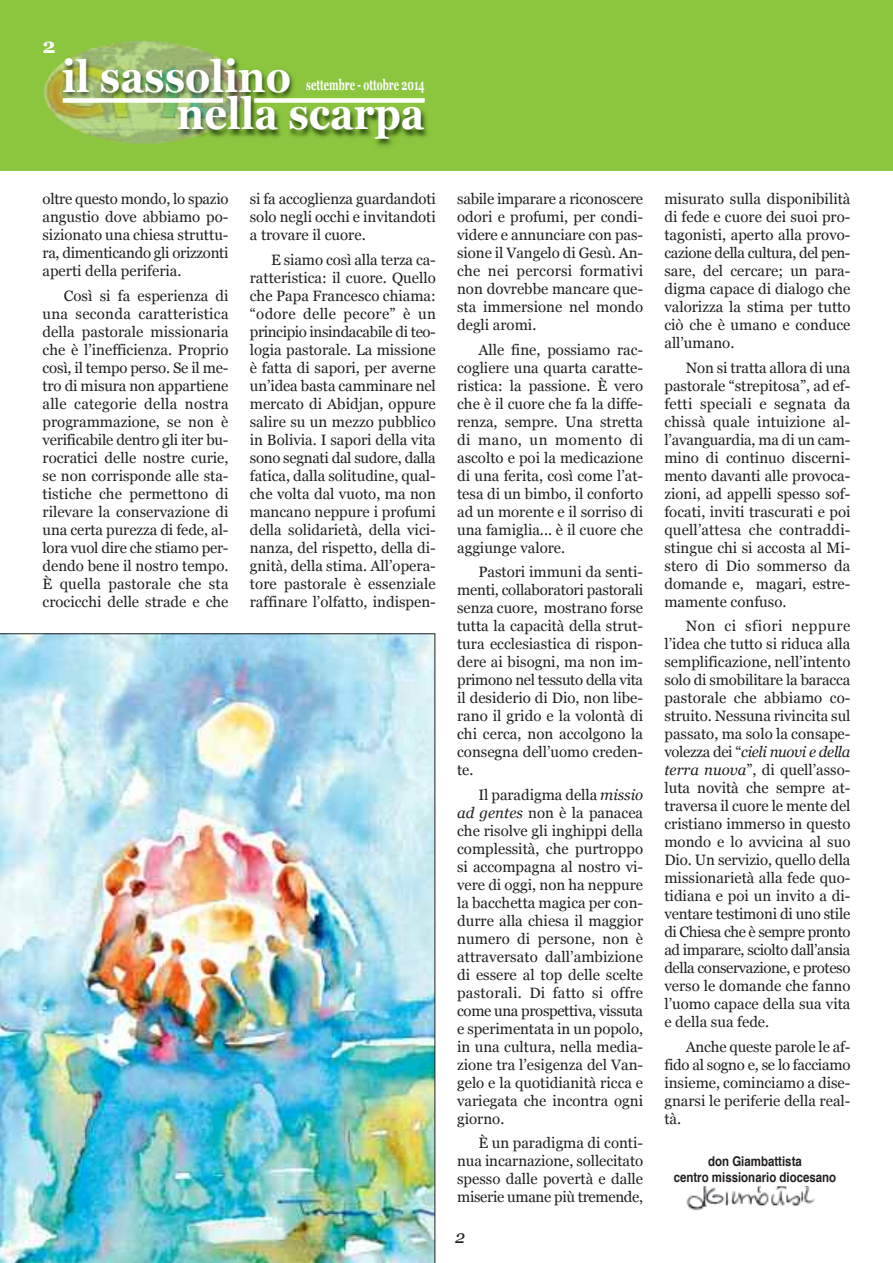
<style>
.page{position:relative;width:893px;height:1263px;background:#fff}
.page>*{position:absolute;margin:0;border:0;box-sizing:border-box;transform-origin:0 0}
.t1{font:700 44.4px/37px "Georgia";color:#fff;scale:.9 1}
.t2{font:700 21px "Georgia";color:#fff}
.t3{font:italic 18px "Georgia";color:#231f20}
.t4{font:700 15.15px "Georgia";color:#fff;scale:.62 1}
.t5{font:15px/18px "Georgia";color:#231f20;text-align:justify}
.t6{font:700 13.5px/16.2px "Helvetica";color:#231f20;text-align:center;scale:.85 1}
.s1{font-style:italic}
</style>
<div class="page">
<div style="left:0;top:0;width:893px;height:173px;background:#8bc63e"></div>
<img style="left:94px;top:41px;width:101px;height:7px">
<img style="left:44px;top:53px;width:35px;height:78px">
<img style="left:79px;top:48px;width:167px;height:96px">
<div style="left:0;top:172px;width:893px;height:1091px;background:#fff"></div>
<div style="left:63px;top:98px;width:160px;height:5px;background:#fff"></div>
<div style="left:254px;top:98px;width:171px;height:5px;background:#fff"></div>
<img style="left:686px;top:1186px;width:129px;height:25px">
<img style="left:0;top:634px;width:435px;height:629px">
<h2 class="t2" style="left:43px;top:34px;width:15px">2</h2>
<h1 class="t1" style="left:177px;top:58px;width:277px;text-indent:-115px">il sassolino<br>nella scarpa</h1>
<p class="t4" style="left:306px;top:76px;width:193px">settembre - ottobre 2014</p>
<p class="t5" style="left:43px;top:190px;width:188px">oltre questo mondo, lo spazio angustio dove abbiamo po&shy;sizionato una chiesa struttu&shy;ra, dimenticando gli orizzonti aperti della periferia.</p>
<p class="t5" style="left:43px;top:286px;width:188px;text-indent:21px">Così si fa esperienza di una seconda caratteristica della pastorale missionaria che è l’inefficienza. Proprio così, il tempo perso. Se il me&shy;tro di misura non appartiene alle categorie della nostra programmazione, se non è verificabile dentro gli iter bu&shy;rocratici delle nostre curie, se non corrisponde alle sta&shy;tistiche che permettono di rilevare la conservazione di una certa purezza di fede, al&shy;lora vuol dire che stiamo per&shy;dendo bene il nostro tempo.<br>È quella pastorale che sta crocicchi delle strade e che</p>
<p class="t5" style="left:250px;top:190px;width:188px">si fa accoglienza guardandoti solo negli occhi e invitandoti a trovare il cuore.</p>
<p class="t5" style="left:250px;top:250px;width:188px;text-indent:21px">E siamo così alla terza ca&shy;ratteristica: il cuore. Quello che Papa Francesco chiama: “odore delle pecore” è un principio insindacabile di teo&shy;logia pastorale. La missione è fatta di sapori, per averne un’idea basta camminare nel mercato di Abidjan, oppure salire su un mezzo pubblico in Bolivia. I sapori della vita sono segnati dal sudore, dalla fatica, dalla solitudine, qual&shy;che volta dal vuoto, ma non mancano neppure i profumi della solidarietà, della vici&shy;nanza, del rispetto, della di&shy;gnità, della stima. All’opera&shy;tore pastorale è essenziale raffinare l’olfatto, indispen-</p>
<p class="t5" style="left:457px;top:190px;width:188px">sabile imparare a riconoscere odori e profumi, per condi&shy;videre e annunciare con pas&shy;sione il Vangelo di Gesù. An&shy;che nei percorsi formativi non dovrebbe mancare que&shy;sta immersione nel mondo degli aromi.</p>
<p class="t5" style="left:457px;top:340px;width:188px;text-indent:21px">Alle fine, possiamo rac&shy;cogliere una quarta caratte&shy;ristica: la passione. È vero che è il cuore che fa la diffe&shy;renza, sempre. Una stretta di mano, un momento di ascolto e poi la medicazione di una ferita, così come l’at&shy;tesa di un bimbo, il conforto ad un morente e il sorriso di una famiglia... è il cuore che aggiunge valore.</p>
<p class="t5" style="left:457px;top:563px;width:188px;text-indent:21px">Pastori immuni da senti&shy;menti, collaboratori pastorali senza cuore, mostrano forse tutta la capacità della strut&shy;tura ecclesiastica di rispon&shy;dere ai bisogni, ma non im&shy;primono nel tessuto della vita il desiderio di Dio, non libe&shy;rano il grido e la volontà di chi cerca, non accolgono la consegna dell’uomo creden&shy;te.</p>
<p class="t5" style="left:457px;top:785px;width:188px;text-indent:21px">Il paradigma della <span class="s1">missio ad gentes</span> non è la panacea che risolve gli inghippi della complessità, che purtroppo si accompagna al nostro vi&shy;vere di oggi, non ha neppure la bacchetta magica per con&shy;durre alla chiesa il maggior numero di persone, non è attraversato dall’ambizione di essere al top delle scelte pastorali. Di fatto si offre come una prospettiva, vissuta e sperimentata in un popolo, in una cultura, nella media&shy;zione tra l’esigenza del Van&shy;gelo e la quotidianità ricca e variegata che incontra ogni giorno.</p>
<p class="t5" style="left:457px;top:1134px;width:188px;text-indent:21px">È un paradigma di conti&shy;nua incarnazione, sollecitato spesso dalle povertà e dalle miserie umane più tremende,</p>
<p class="t3" style="left:455px;top:1226px;width:12px">2</p>
<p class="t5" style="left:664px;top:190px;width:188px">misurato sulla disponibilità di fede e cuore dei suoi pro&shy;tagonisti, aperto alla provo&shy;cazione della cultura, del pen&shy;sare, del cercare; un para&shy;digma capace di dialogo che valorizza la stima per tutto ciò che è umano e conduce all’umano.</p>
<p class="t5" style="left:664px;top:358px;width:188px;text-indent:21px">Non si tratta allora di una pastorale “strepitosa”, ad ef&shy;fetti speciali e segnata da chissà quale intuizione al&shy;l’avanguardia, ma di un cam&shy;mino di continuo discerni&shy;mento davanti alle provoca&shy;zioni, ad appelli spesso sof&shy;focati, inviti trascurati e poi quell’attesa che contraddi&shy;stingue chi si accosta al Mi&shy;stero di Dio sommerso da domande e, magari, estre&shy;mamente confuso.</p>
<p class="t5" style="left:664px;top:617px;width:188px;text-indent:21px">Non ci sfiori neppure l’idea che tutto si riduca alla semplificazione, nell’intento solo di smobilitare la baracca pastorale che abbiamo co&shy;struito. Nessuna rivincita sul passato, ma solo la consape&shy;volezza dei “<span class="s1">cieli nuovi e della terra nuova</span>”, di quell’asso&shy;luta novità che sempre at&shy;traversa il cuore le mente del cristiano immerso in questo mondo e lo avvicina al suo Dio. Un servizio, quello della missionarietà alla fede quo&shy;tidiana e poi un invito a di&shy;ventare testimoni di uno stile di Chiesa che è sempre pronto ad imparare, sciolto dall’ansia della conservazione, e proteso verso le domande che fanno l’uomo capace della sua vita e della sua fede.</p>
<p class="t5" style="left:664px;top:1037px;width:188px;text-indent:21px">Anche queste parole le af&shy;fido al sogno e, se lo facciamo insieme, cominciamo a dise&shy;gnarsi le periferie della real&shy;tà.</p>
<p class="t6" style="left:674px;top:1154px;width:193px">don Giambattista<br>centro missionario diocesano</p>
</div>
